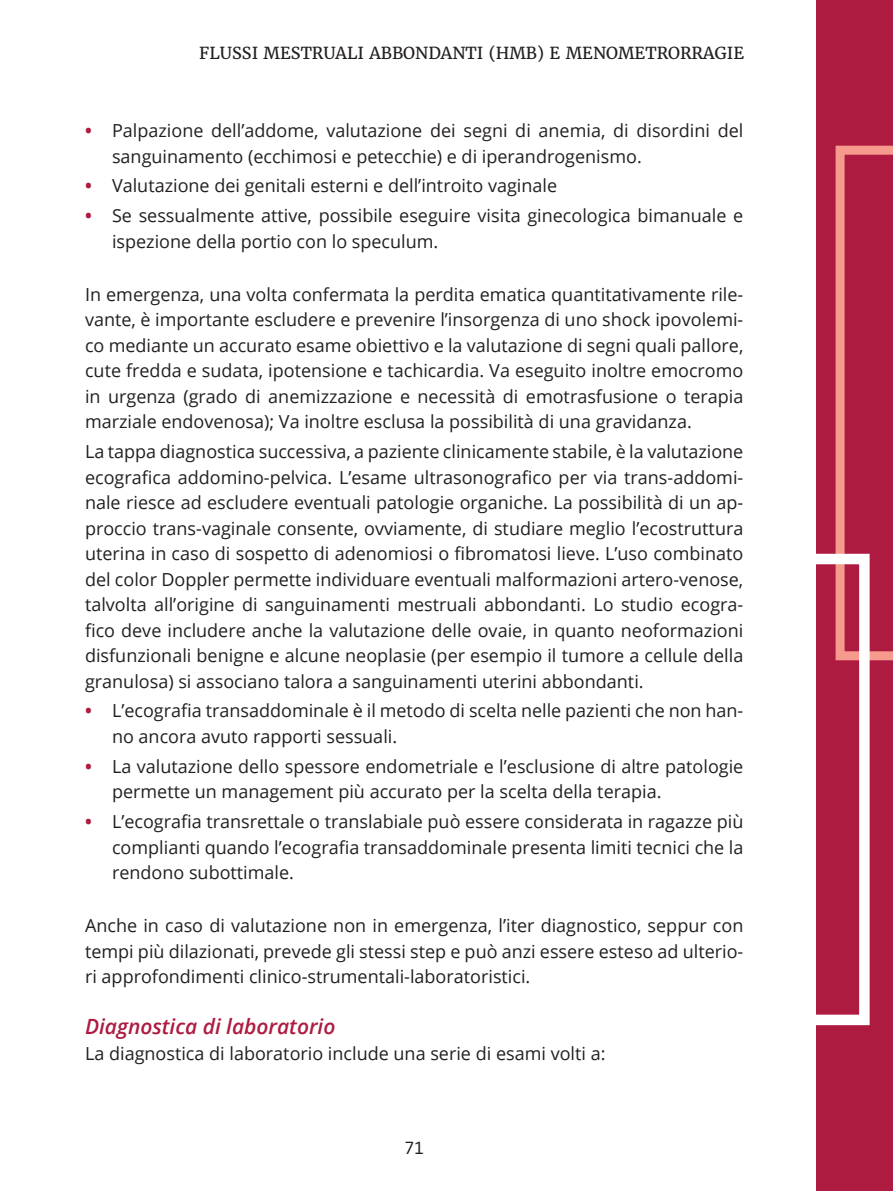
<style>
.page{position:relative;width:893px;height:1191px;background:#fff}
.page>*{position:absolute;margin:0;border:0;box-sizing:border-box;transform-origin:0 0}
._2_paragrafo{font:italic 600 21px "Open Sans";color:#ae1b41}
.Testo{font:18px/25.5px "Open Sans";color:#231f20}
.t1{font:16.5px "Merriweather";color:#231f20}
.t2{font:16.5px "Neo Sans W1 G";color:#231f20}
.s1{font-weight:700;color:#ae1b41}
</style>
<div class="page">
<div style="left:816px;top:0;width:77px;height:1191px;background:#ae1b41"></div>
<svg style="left:836px;top:146px;width:57px;height:514px"></svg>
<div style="left:215px;top:554px;width:655px;height:471px;border:10px solid #fff"></div>
<p class="t1" style="left:199px;top:43px;width:546px">FLUSSI MESTRUALI ABBONDANTI (HMB) E MENOMETRORRAGIE</p>
<p class="Testo" style="left:112px;top:117px;width:633px;text-indent:-27px"><span class="s1">•</span> Palpazione dell’addome, valutazione dei segni di anemia, di disordini del sanguinamento (ecchimosi e petecchie) e di iperandrogenismo.</p>
<p class="Testo" style="left:85px;top:173px;width:474px"><span class="s1">•</span> Valutazione dei genitali esterni e dell’introito vaginale</p>
<p class="Testo" style="left:112px;top:202px;width:633px;text-indent:-27px"><span class="s1">•</span> Se sessualmente attive, possibile eseguire visita ginecologica bimanuale e ispezione della portio con lo speculum.</p>
<p class="Testo" style="left:85px;top:281px;width:660px;text-align:justify">In emergenza, una volta confermata la perdita ematica quantitativamente rile&shy;vante, è importante escludere e prevenire l’insorgenza di uno shock ipovolemi&shy;co mediante un accurato esame obiettivo e la valutazione di segni quali pallore, cute fredda e sudata, ipotensione e tachicardia. Va eseguito inoltre emocromo in urgenza (grado di anemizzazione e necessità di emotrasfusione o terapia marziale endovenosa); Va inoltre esclusa la possibilità di una gravidanza.</p>
<p class="Testo" style="left:85px;top:438px;width:660px;text-align:justify">La tappa diagnostica successiva, a paziente clinicamente stabile, è la valutazione ecografica addomino-pelvica. L’esame ultrasonografico per via trans-addomi&shy;nale riesce ad escludere eventuali patologie organiche. La possibilità di un ap&shy;proccio trans-vaginale consente, ovviamente, di studiare meglio l’ecostruttura uterina in caso di sospetto di adenomiosi o fibromatosi lieve. L’uso combinato del color Doppler permette individuare eventuali malformazioni artero-venose, talvolta all’origine di sanguinamenti mestruali abbondanti. Lo studio ecogra&shy;fico deve includere anche la valutazione delle ovaie, in quanto neoformazioni disfunzionali benigne e alcune neoplasie (per esempio il tumore a cellule della granulosa) si associano talora a sanguinamenti uterini abbondanti.</p>
<p class="Testo" style="left:112px;top:697px;width:633px;text-indent:-27px"><span class="s1">•</span> L’ecografia transaddominale è il metodo di scelta nelle pazienti che non han&shy;no ancora avuto rapporti sessuali.</p>
<p class="Testo" style="left:112px;top:753px;width:633px;text-indent:-27px"><span class="s1">•</span> La valutazione dello spessore endometriale e l’esclusione di altre patologie permette un management più accurato per la scelta della terapia.</p>
<p class="Testo" style="left:112px;top:808px;width:633px;text-align:justify;text-indent:-27px"><span class="s1">•</span> L’ecografia transrettale o translabiale può essere considerata in ragazze più complianti quando l’ecografia transaddominale presenta limiti tecnici che la rendono subottimale.</p>
<p class="Testo" style="left:85px;top:912px;width:660px;text-align:justify">Anche in caso di valutazione non in emergenza, l’iter diagnostico, seppur con tempi più dilazionati, prevede gli stessi step e può anzi essere esteso ad ulterio&shy;ri approfondimenti clinico-strumentali-laboratoristici.</p>
<p class="_2_paragrafo" style="left:85px;top:1012px;width:252px">Diagnostica di laboratorio</p>
<p class="Testo" style="left:85px;top:1040px;width:522px">La diagnostica di laboratorio include una serie di esami volti a:</p>
<p class="t2" style="left:405px;top:1138px;width:21px">71</p>
</div>
